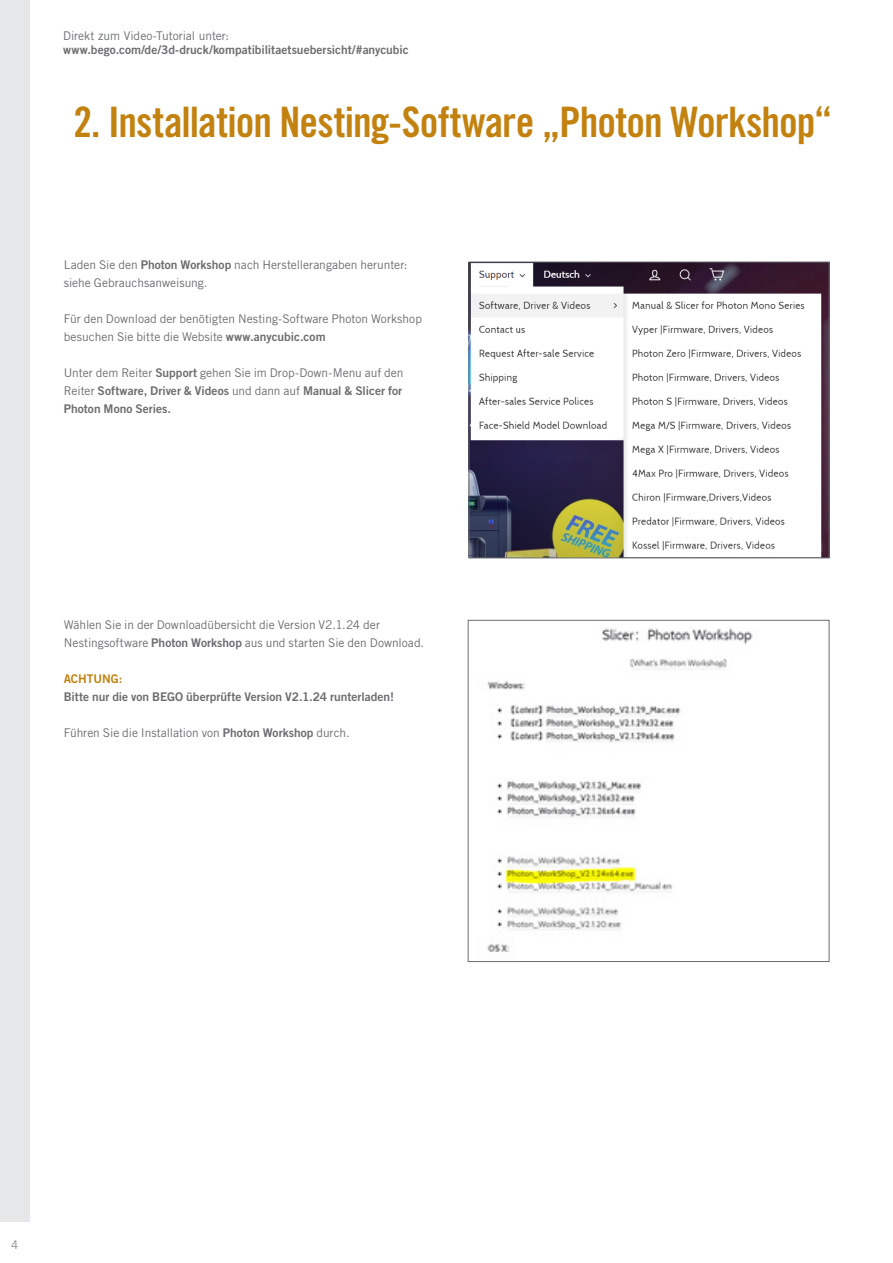
<style>
.page{position:relative;width:893px;height:1263px;background:#fff}
.page>*{position:absolute;margin:0;border:0;box-sizing:border-box;transform-origin:0 0}
.t1{font:42px "Trade Gothic LT Std Bd Cn 20";letter-spacing:-.02em;color:#c3820f}
.t2{font:12px/18px "Trade Gothic LT Pro";color:#6c6d70}
.t3{font:12px/18px "Trade Gothic LT Pro Bd 2";color:#6c6d70}
.t4{font:12px "Trade Gothic LT Pro Bd 2";letter-spacing:-.005em;color:#c3820f}
.t5{font:12px "Trade Gothic LT Pro";color:#8a8c8f}
.s1{font-family:"Trade Gothic LT Pro Bd 2"}
.s2{font-family:"Trade Gothic LT Pro"}
</style>
<div class="page">
<div style="left:0;top:0;width:30px;height:1221px;background:#e6e7e9"></div>
<img style="left:471px;top:264px;width:356px;height:292px">
<div style="left:469px;top:262px;width:360px;height:296px;border:1px solid #6c6d70"></div>
<img style="left:487px;top:628px;width:266px;height:324px">
<div style="left:468px;top:620px;width:361px;height:342px;border:1px solid #6c6d70"></div>
<p class="t2" style="left:63px;top:26px;width:167px">Direkt zum Video-Tutorial unter:</p>
<p class="t3" style="left:63px;top:41px;width:347px">www.bego.com/de/3d-druck/kompatibilitaetsuebersicht/#anycubic</p>
<h1 class="t1" style="left:73px;top:96px;width:761px">2. Installation Nesting-Software „Photon Workshop“</h1>
<p class="t2" style="left:64px;top:256px;width:345px">Laden Sie den <span class="s1">Photon Workshop</span> nach Herstellerangaben herunter: siehe Gebrauchsanweisung.</p>
<p class="t2" style="left:64px;top:310px;width:360px">Für den Download der benötigten Nesting-Software Photon Workshop besuchen Sie bitte die Website <span class="s1">www.anycubic.com</span></p>
<p class="t2" style="left:64px;top:364px;width:341px">Unter dem Reiter <span class="s1">Support</span> gehen Sie im Drop-Down-Menu auf den</p>
<p class="t3" style="left:64px;top:382px;width:340px"><span class="s2">Reiter</span> Software, Driver &amp; Videos <span class="s2">und dann auf</span> Manual &amp; Slicer for<br>Photon Mono Series.</p>
<p class="t2" style="left:64px;top:616px;width:362px">Wählen Sie in der Downloadübersicht die Version V2.1.24 der<br>Nestingsoftware <span class="s1">Photon Workshop</span> aus und starten Sie den Download.</p>
<p class="t4" style="left:64px;top:671px;width:60px">ACHTUNG:</p>
<p class="t3" style="left:64px;top:688px;width:332px">Bitte nur die von BEGO überprüfte Version V2.1.24 runterladen!</p>
<p class="t2" style="left:64px;top:724px;width:287px">Führen Sie die Installation von <span class="s1">Photon Workshop</span> durch.</p>
<p class="t5" style="left:11px;top:1237px;width:9px">4</p>
</div>
